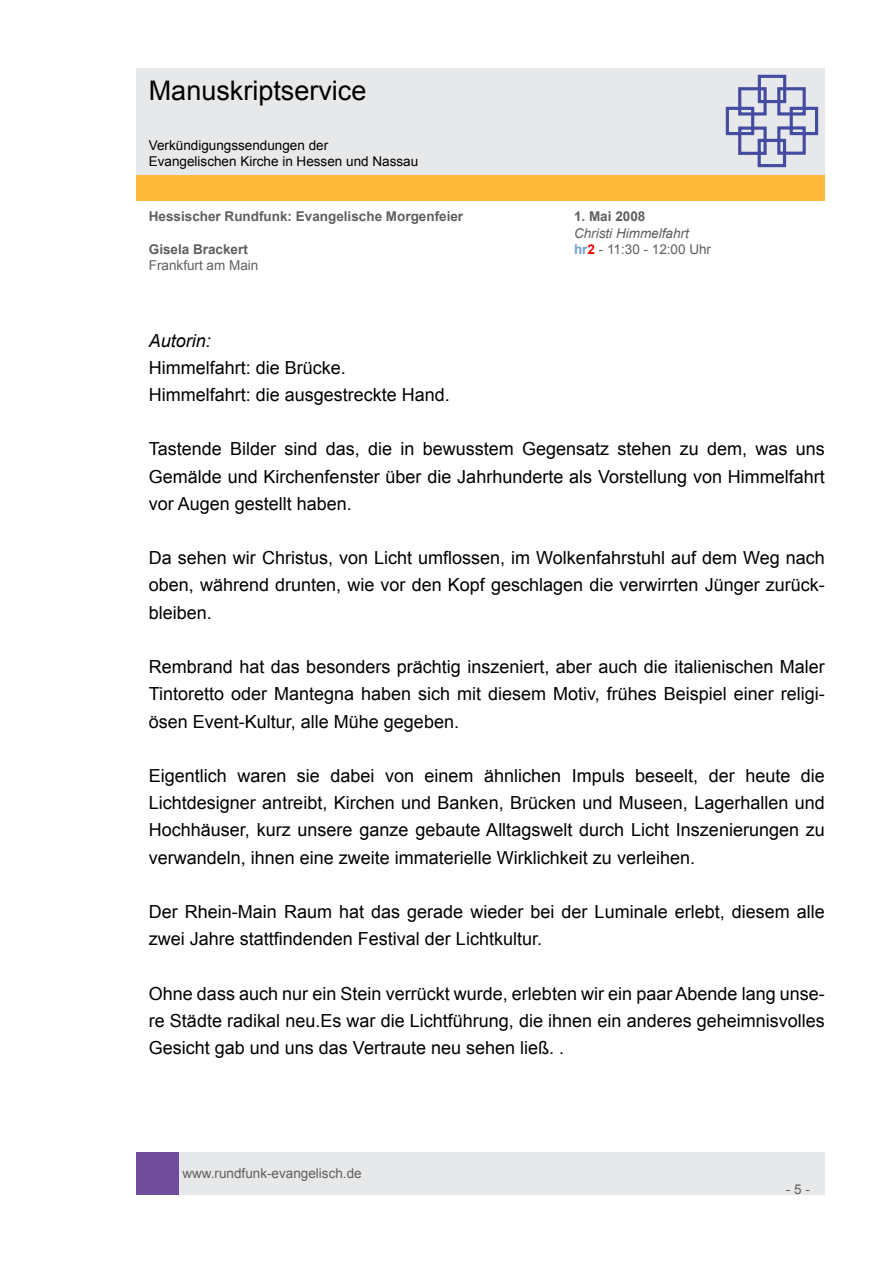
<style>
.page{position:relative;width:893px;height:1263px;background:#fff}
.page>*{position:absolute;margin:0;border:0;box-sizing:border-box;transform-origin:0 0}
.t1{font:27px "Arial";color:#000}
.t2{font:18px/27.2px "Arial";color:#000;text-align:justify}
.t3{font:italic 18px "Arial";color:#000}
.t4{font:700 13.5px "Arial";color:#5f5f5f}
.t5{font:13.5px "Arial";color:#5f5f5f}
.t6{font:13.5px/16.2px "Arial";color:#000}
.t7{font:italic 13.5px "Arial";color:#5f5f5f}
.s1{font-weight:700;color:#71a0cc}
.s2{font-weight:700;color:#f00}
</style>
<div class="page">
<div style="left:179px;top:1152px;width:646px;height:43px;background:#e7e8e9"></div>
<div style="left:136px;top:1152px;width:43px;height:43px;background:#704c9c"></div>
<div style="left:136px;top:175px;width:689px;height:26px;background:#ffb93a"></div>
<div style="left:136px;top:68px;width:689px;height:106px;background:#e7e8e9"></div>
<svg style="left:725px;top:74px;width:94px;height:94px"></svg>
<h1 class="t1" style="left:149px;top:73px;width:219px">Manuskriptservice</h1>
<p class="t6" style="left:149px;top:137px;width:271px">Verkündigungssendungen der<br>Evangelischen Kirche in Hessen und Nassau</p>
<p class="t4" style="left:149px;top:208px;width:316px">Hessischer Rundfunk: Evangelische Morgenfeier</p>
<p class="t4" style="left:574px;top:208px;width:73px">1. Mai 2008</p>
<p class="t7" style="left:574px;top:224px;width:116px">Christi Himmelfahrt</p>
<p class="t4" style="left:149px;top:240px;width:101px">Gisela Brackert</p>
<p class="t5" style="left:574px;top:240px;width:139px"><span class="s1">hr</span><span class="s2">2</span> - 11 :30 - 1 2:00 Uhr</p>
<p class="t5" style="left:149px;top:256px;width:111px">Frankfurt am Main</p>
<p class="t3" style="left:149px;top:328px;width:64px">Autorin:</p>
<p class="t2" style="left:149px;top:354px;width:303px">Himmelfahrt: die Brücke.<br>Himmelfahrt: die ausgestreckte Hand.</p>
<p class="t2" style="left:149px;top:436px;width:678px">Tastende Bilder sind das, die in bewusstem Gegensatz stehen zu dem, was uns Gemälde und Kirchenfenster über die Jahrhunderte als Vorstellung von Himmelfahrt vor Augen gestellt haben.</p>
<p class="t2" style="left:149px;top:544px;width:678px">Da sehen wir Christus, von Licht umflossen, im Wolkenfahrstuhl auf dem Weg nach oben, während drunten, wie vor den Kopf geschlagen die verwirrten Jünger zurück&shy;bleiben.</p>
<p class="t2" style="left:149px;top:653px;width:678px">Rembrand hat das besonders prächtig inszeniert, aber auch die italienischen Maler Tintoretto oder Mantegna haben sich mit diesem Motiv, frühes Beispiel einer religi&shy;ösen Event-Kultur, alle Mühe gegeben.</p>
<p class="t2" style="left:149px;top:762px;width:678px">Eigentlich waren sie dabei von einem ähnlichen Impuls beseelt, der heute die Lichtdesigner antreibt, Kirchen und Banken, Brücken und Museen, Lagerhallen und Hochhäuser, kurz unsere ganze gebaute Alltagswelt durch Licht Inszenierungen zu verwandeln, ihnen eine zweite immaterielle Wirklichkeit zu verleihen.</p>
<p class="t2" style="left:149px;top:898px;width:678px">Der Rhein-Main Raum hat das gerade wieder bei der Luminale erlebt, diesem alle zwei Jahre stattfindenden Festival der Lichtkultur.</p>
<p class="t2" style="left:149px;top:980px;width:678px">Ohne dass auch nur ein Stein verrückt wurde, erlebten wir ein paar Abende lang unse&shy;re Städte radikal neu.Es war die Lichtführung, die ihnen ein anderes geheimnisvolles Gesicht gab und uns das Vertraute neu sehen ließ. .</p>
<p class="t5" style="left:182px;top:1164px;width:181px">www.rundfunk-evangelisch.de</p>
<p class="t5" style="left:786px;top:1180px;width:26px">- -</p>
</div>
